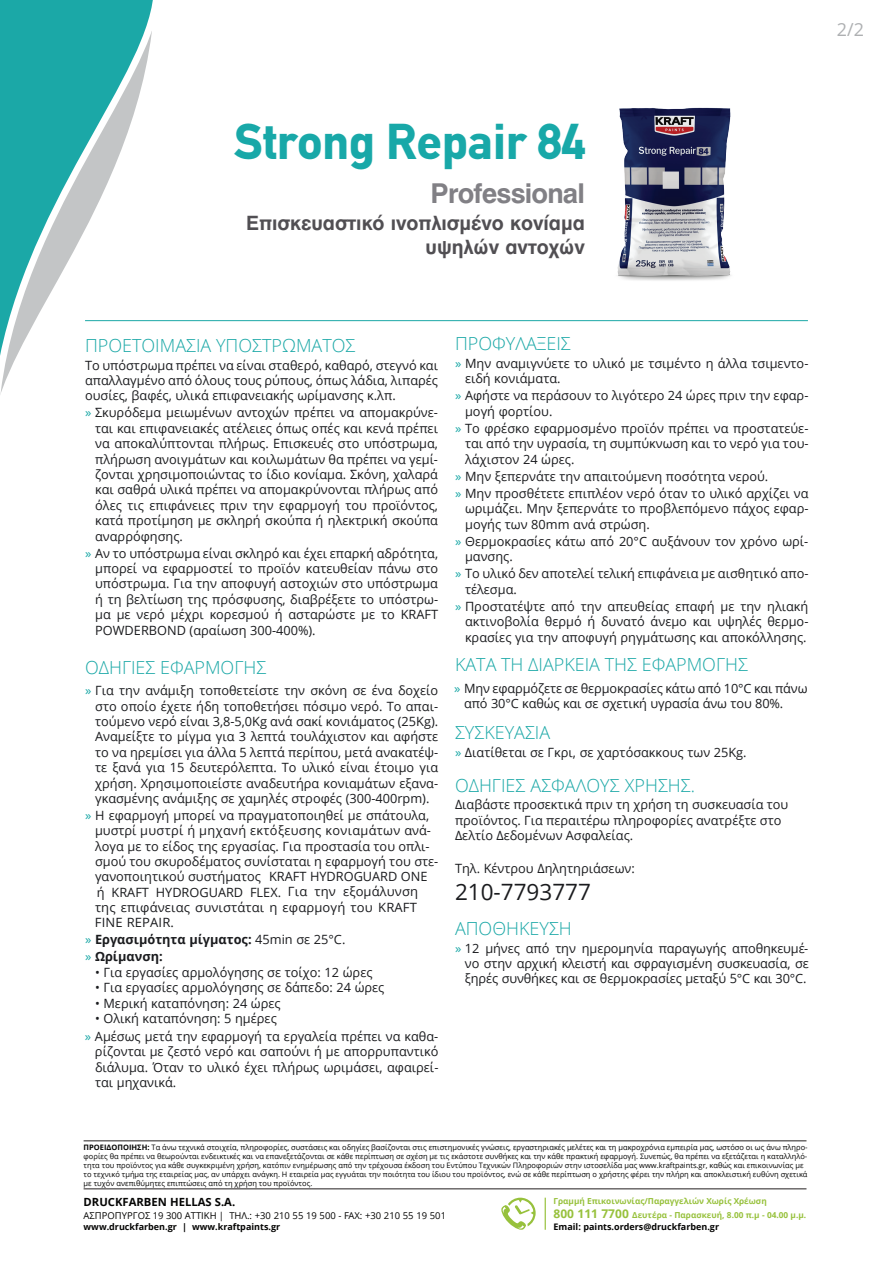
<style>
.page{position:relative;width:893px;height:1263px;background:#fff}
.page>*{position:absolute;margin:0;border:0;box-sizing:border-box;transform-origin:0 0}
.t1{font:700 49.5px "CF Din";color:#18a8a8}
.t2{font:27px "UB Helvetica Bold";letter-spacing:-.03em;color:#818085}
.t3{font:22.5px "Open Sans";color:#1a1b1e}
.t4{font:19.5px/23.4px "UB Helvetica Bold";color:#514f53;text-align:right}
.t5{font:300 18px "Open Sans";color:#1ba8a7}
.t6{font:18px "Open Sans";color:#aeb0b2}
.t7{font:12.75px/15.5px "Open Sans";color:#1a1b1e}
.t8{font:700 12.75px/17.1px "Open Sans";color:#1a1b1e}
.t9{font:700 11.25px "Open Sans";color:#050504}
.t10{font:9.45px "Open Sans";color:#050504}
.t11{font:700 9px "Open Sans";color:#050504}
.t12{font:700 8.25px/14.2px "Open Sans";color:#97c13c}
.t13{font:7.5px/9px "Open Sans";color:#050504}
.s1{color:#1ba8a7}
.s2{font-weight:400;color:#1ba8a7}
.s3{font-weight:400}
.s4{font-weight:700}
.s5{font-size:12px}
</style>
<div class="page">
<img style="left:617px;top:107px;width:114px;height:174px">
<div style="left:0;top:0;width:153px;height:32px;background:#1ba8a7"></div>
<svg style="left:0;top:32px;width:169px;height:363px"></svg>
<hr style="left:85px;top:320px;width:723px;height:1px;background:#1ba8a7">
<hr style="left:84px;top:1140px;width:722px;height:1px;background:#231f20">
<hr style="left:84px;top:1188px;width:722px;height:1px;background:#231f20">
<svg style="left:501px;top:1198px;width:35px;height:32px"></svg>
<hr style="left:545px;top:1198px;width:1px;height:32px;background:#97c13c">
<h3 class="t6" style="left:837px;top:17px;width:29px">2/2</h3>
<h1 class="t1" style="left:234px;top:115px;width:353px">Strong Repair 84</h1>
<h2 class="t2" style="left:431px;top:176px;width:156px">Professional</h2>
<h3 class="t4" style="left:246px;top:211px;width:340px">Επισκευαστικό ινοπλισµένο κονίαµα υψηλών αντοχών</h3>
<h3 class="t5" style="left:85px;top:334px;width:272px">ΠΡΟΕΤΟΙΜΑΣΙΑ ΥΠΟΣΤΡΩΜΑΤΟΣ</h3>
<p class="t7" style="left:85px;top:357px;width:354px;text-align:justify">Το υπόστρωμα πρέπει να είναι σταθερό, καθαρό, στεγνό και απαλλαγμένο από όλους τους ρύπους, όπως λάδια, λιπαρές ουσίες, βαφές, υλικά επιφανειακής ωρίμανσης κ.λπ.</p>
<p class="t7" style="left:95px;top:405px;width:344px;text-align:justify;text-indent:-10px"><span class="s1">»</span> Σκυρόδεμα μειωμένων αντοχών πρέπει να απομακρύνε&shy;ται και επιφανειακές ατέλειες όπως οπές και κενά πρέπει να αποκαλύπτονται πλήρως. Επισκευές στο υπόστρωμα, πλήρωση ανοιγμάτων και κοιλωμάτων θα πρέπει να γεμί&shy;ζονται χρησιμοποιώντας το ίδιο κονίαμα. Σκόνη, χαλαρά και σαθρά υλικά πρέπει να απομακρύνονται πλήρως από όλες τις επιφάνειες πριν την εφαρμογή του προϊόντος, κατά προτίμηση με σκληρή σκούπα ή ηλεκτρική σκούπα αναρρόφησης.</p>
<p class="t7" style="left:95px;top:545px;width:344px;text-align:justify;text-indent:-10px"><span class="s1">»</span> Αν το υπόστρωμα είναι σκληρό και έχει επαρκή αδρότητα, μπορεί να εφαρμοστεί το προϊόν κατευθείαν πάνω στο υπόστρωμα. Για την αποφυγή αστοχιών στο υπόστρωμα ή τη βελτίωση της πρόσφυσης, διαβρέξετε το υπόστρω&shy;μα με νερό μέχρι κορεσμού ή ασταρώστε με το KRAFT POWDERBOND (αραίωση 300-400%).</p>
<h3 class="t5" style="left:85px;top:655px;width:183px">ΟΔΗΓΙΕΣ ΕΦΑΡΜΟΓΗΣ</h3>
<p class="t7" style="left:95px;top:682px;width:344px;text-align:justify;text-indent:-10px"><span class="s1">»</span> Για την ανάμιξη τοποθετείστε την σκόνη σε ένα δοχείο στο οποίο έχετε ήδη τοποθετήσει πόσιμο νερό. Το απαι&shy;τούμενο νερό είναι 3,8-5,0Kg ανά σακί κονιάματος (25Kg).<br>Αναμείξτε το μίγμα για 3 λεπτά τουλάχιστον και αφήστε το να ηρεμίσει για άλλα 5 λεπτά περίπου, μετά ανακατέψ&shy;τε ξανά για 15 δευτερόλεπτα. Το υλικό είναι έτοιμο για χρήση. Χρησιμοποιείστε αναδευτήρα κονιαμάτων εξανα&shy;γκασμένης ανάμιξης σε χαμηλές στροφές (300-400rpm).</p>
<p class="t7" style="left:95px;top:807px;width:345px;text-indent:-10px"><span class="s1">»</span> Η εφαρμογή μπορεί να πραγματοποιηθεί με σπάτουλα, μυστρί μυστρί ή μηχανή εκτόξευσης κονιαμάτων ανά&shy;λογα με το είδος της εργασίας. Για προστασία του οπλι&shy;σμού του σκυροδέματος συνίσταται η εφαρμογή του στε&shy;γανοποιητικού συστήματος KRAFT HYDROGUARD ONE ή KRAFT HYDROGUARD FLEX. Για την εξομάλυνση της επιφάνειας συνιστάται η εφαρμογή του KRAFT FINE REPAIR.</p>
<p class="t8" style="left:85px;top:931px;width:262px"><span class="s2">»</span> Εργασιμότητα μίγματος: <span class="s3">45min σε 25°C. </span><span class="s2">»</span> Ωρίμανση:</p>
<p class="t7" style="left:95px;top:964px;width:279px">• Για εργασίες αρμολόγησης σε τοίχο: 12 ώρες</p>
<p class="t7" style="left:95px;top:979px;width:291px">• Για εργασίες αρμολόγησης σε δάπεδο: 24 ώρες</p>
<p class="t7" style="left:95px;top:995px;width:187px">• Μερική καταπόνηση: 24 ώρες</p>
<p class="t7" style="left:85px;top:1009px;width:355px;line-height:17.9px;text-indent:10px">• Ολική καταπόνηση: 5 ημέρες<br><span class="s1">»</span> Αμέσως μετά την εφαρμογή τα εργαλεία πρέπει να καθα-</p>
<p class="t7" style="left:95px;top:1043px;width:345px;text-align:justify">ρίζονται με ζεστό νερό και σαπούνι ή με απορρυπαντικό διάλυμα. Όταν το υλικό έχει πλήρως ωριμάσει, αφαιρεί&shy;ται μηχανικά.</p>
<h3 class="t5" style="left:455px;top:331px;width:117px">ΠΡΟΦΥΛΑΞΕΙΣ</h3>
<p class="t7" style="left:465px;top:355px;width:345px;text-indent:-10px"><span class="s1">»</span> Μην αναμιγνύετε το υλικό με τσιμέντο η άλλα τσιμεντο&shy;ειδή κονιάματα.</p>
<p class="t7" style="left:465px;top:388px;width:345px;text-indent:-10px"><span class="s1">»</span> Αφήστε να περάσουν το λιγότερο 24 ώρες πριν την εφαρ&shy;μογή φορτίου.</p>
<p class="t7" style="left:465px;top:420px;width:345px;text-align:justify;text-indent:-10px"><span class="s1">»</span> Το φρέσκο εφαρμοσμένο προϊόν πρέπει να προστατεύε&shy;ται από την υγρασία, τη συμπύκνωση και το νερό για του&shy;λάχιστον 24 ώρες.</p>
<p class="t7" style="left:455px;top:467px;width:355px;line-height:17.1px"><span class="s1">»</span> Μην ξεπερνάτε την απαιτούμενη ποσότητα νερού.<br><span class="s1">»</span> Μην προσθέτετε επιπλέον νερό όταν το υλικό αρχίζει να</p>
<p class="t7" style="left:465px;top:501px;width:345px">ωριμάζει. Μην ξεπερνάτε το προβλεπόμενο πάχος εφαρ&shy;μογής των 80mm ανά στρώση.</p>
<p class="t7" style="left:465px;top:533px;width:345px;text-indent:-10px"><span class="s1">»</span> Θερμοκρασίες κάτω από 20°C αυξάνουν τον χρόνο ωρί&shy;μανσης.</p>
<p class="t7" style="left:465px;top:566px;width:345px;text-indent:-10px"><span class="s1">»</span> Το υλικό δεν αποτελεί τελική επιφάνεια με αισθητικό απο&shy;τέλεσμα.</p>
<p class="t7" style="left:465px;top:598px;width:345px;text-align:justify;text-indent:-10px"><span class="s1">»</span> Προστατέψτε από την απευθείας επαφή με την ηλιακή ακτινοβολία θερμό ή δυνατό άνεμο και υψηλές θερμο&shy;κρασίες για την αποφυγή ρηγμάτωσης και αποκόλλησης.</p>
<h3 class="t5" style="left:455px;top:652px;width:294px">ΚΑΤΑ ΤΗ ΔΙΑΡΚΕΙΑ ΤΗΣ ΕΦΑΡΜΟΓΗΣ</h3>
<p class="t7" style="left:464px;top:680px;width:345px;text-indent:-10px"><span class="s1">»</span> Μην εφαρμόζετε σε θερμοκρασίες κάτω από 10°C και πάνω από 30°C καθώς και σε σχετική υγρασία άνω του 80%.</p>
<h3 class="t5" style="left:455px;top:721px;width:97px">ΣΥΣΚΕΥΑΣΙΑ</h3>
<p class="t7" style="left:455px;top:745px;width:293px"><span class="s1">»</span> Διατίθεται σε Γκρι, σε χαρτόσακκους των 25Kg.</p>
<h3 class="t5" style="left:455px;top:773px;width:242px">ΟΔΗΓΙΕΣ ΑΣΦΑΛΟΥΣ ΧΡΗΣΗΣ.</h3>
<p class="t7" style="left:455px;top:797px;width:335px">Διαβάστε προσεκτικά πριν τη χρήση τη συσκευασία του προϊόντος. Για περαιτέρω πληροφορίες ανατρέξτε στο<br>Δελτίο Δεδομένων Ασφαλείας.</p>
<p class="t7" style="left:455px;top:860px;width:181px">Τηλ. Κέντρου Δηλητηριάσεων:</p>
<h3 class="t3" style="left:455px;top:877px;width:137px">210-7793777</h3>
<h3 class="t5" style="left:455px;top:916px;width:118px">ΑΠΟΘΗΚΕΥΣΗ</h3>
<p class="t7" style="left:465px;top:940px;width:345px;text-align:justify;text-indent:-10px"><span class="s1">»</span> 12 μήνες από την ημερομηνία παραγωγής αποθηκευμέ&shy;νο στην αρχική κλειστή και σφραγισμένη συσκευασία, σε ξηρές συνθήκες και σε θερμοκρασίες μεταξύ 5°C και 30°C.</p>
<p class="t13" style="left:84px;top:1142px;width:726px"><span class="s4">ΠΡΟΕΙΔΟΠΟIΗΣΗ:</span> Τα άνω τεχνικά στοιχεία, πληροφορίες, συστάσεις και οδηγίες βασίζονται στις επιστημονικές γνώσεις, εργαστηριακές μελέτες και τη μακροχρόνια εμπειρία μας, ωστόσο οι ως άνω πληρο&shy;φορίες θα πρέπει να θεωρούνται ενδεικτικές και να επανεξετάζονται σε κάθε περίπτωση σε σχέση με τις εκάστοτε συνθήκες και την κάθε πρακτική εφαρμογή. Συνεπώς, θα πρέπει να εξετάζεται η καταλληλό&shy;τητα του προϊόντος για κάθε συγκεκριμένη χρήση, κατόπιν ενημέρωσης από την τρέχουσα έκδοση του Εντύπου Τεχνικών Πληροφοριών στην ιστοσελίδα μας www.kraftpaints.gr, καθώς και επικοινωνίας με το τεχνικό τμήμα της εταιρείας μας, αν υπάρχει ανάγκη. Η εταιρεία μας εγγυάται την ποιότητα του ίδιου του προϊόντος, ενώ σε κάθε περίπτωση ο χρήστης φέρει την πλήρη και αποκλειστική ευθύνη σχετικά με τυχόν ανεπιθύμητες επιπτώσεις από τη χρήση του προϊόντος.</p>
<p class="t9" style="left:84px;top:1194px;width:153px">DRUCKFARBEN HELLAS S.A.</p>
<p class="t10" style="left:84px;top:1209px;width:364px">ΑΣΠΡΟΠΥΡΓΟΣ 19 300 ΑΤΤΙΚΗ | TΗΛ.: +30 210 55 19 500 - FAX: +30 210 55 19 501</p>
<p class="t11" style="left:84px;top:1220px;width:198px">www.druckfarben.gr | www.kraftpaints.gr</p>
<p class="t12" style="left:553px;top:1194px;width:254px">Γραμμή Επικοινωνίας/Παραγγελιών Χωρίς Χρέωση<br><span class="s5">800 111 7700</span> Δευτέρα - Παρασκευή, 8.00 π.μ - 04.00 μ.μ.</p>
<p class="t11" style="left:553px;top:1220px;width:167px">Email: paints.orders@druckfarben.gr</p>
</div>
